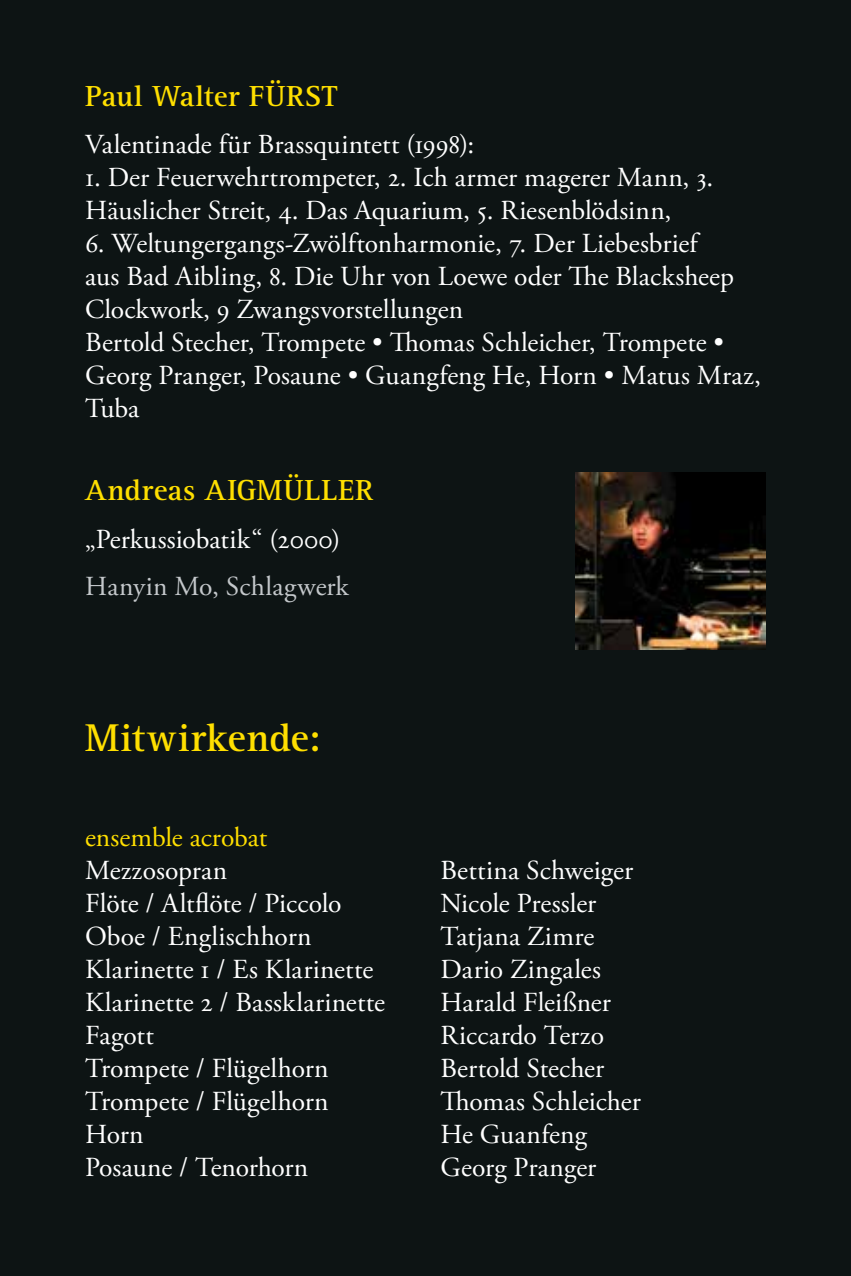
<style>
.page{position:relative;width:851px;height:1276px;background:#fff}
.page>*{position:absolute;margin:0;border:0;box-sizing:border-box;transform-origin:0 0}
.t1{font:700 40px "Rotis Serif Std";letter-spacing:.005em;color:#ffdf00}
.t2{font:700 30px "Rotis Serif Std";letter-spacing:.02em;color:#ffdf00}
.t3{font:27.5px/33px "Adobe Garamond Pro";letter-spacing:.005em;color:#fff}
.t4{font:27.5px "Adobe Garamond Pro";letter-spacing:.005em;color:#c4c8cb}
.t5{font:27.5px "Adobe Garamond Pro";color:#ffdf00}
</style>
<div class="page">
<div style="left:0;top:0;width:850px;height:1276px;background:#0d1414"></div>
<img style="left:575px;top:473px;width:190px;height:177px">
<p class="t2" style="left:85px;top:78px;width:254px">Paul Walter FÜRST</p>
<p class="t3" style="left:85px;top:129px;width:390px">Valentinade für Brassquintett (1998):</p>
<p class="t3" style="left:85px;top:162px;width:629px">1. Der Feuerwehrtrompeter, 2. Ich armer magerer Mann, 3.<br>Häuslicher Streit, 4. Das Aquarium, 5. Riesenblödsinn,</p>
<p class="t3" style="left:85px;top:228px;width:677px">6. Weltungergangs-Zwölftonharmonie, 7. Der Liebesbrief<br>aus Bad Aibling, 8. Die Uhr von Loewe oder The Blacksheep Clockwork, 9 Zwangsvorstellungen<br>Bertold Stecher, Trompete • Thomas Schleicher, Trompete • Georg Pranger, Posaune • Guangfeng He, Horn • Matus Mraz, Tuba</p>
<p class="t2" style="left:85px;top:473px;width:290px">Andreas AIGMÜLLER</p>
<p class="t3" style="left:85px;top:523px;width:257px">„Perkussiobatik“ (2000)</p>
<p class="t4" style="left:85px;top:569px;width:265px">Hanyin Mo, Schlagwerk</p>
<h1 class="t1" style="left:85px;top:714px;width:237px">Mitwirkende:</h1>
<p class="t5" style="left:85px;top:820px;width:184px">ensemble acrobat</p>
<p class="t3" style="left:85px;top:854px;width:144px">Mezzosopran</p>
<p class="t3" style="left:440px;top:854px;width:194px">Bettina Schweiger</p>
<p class="t3" style="left:85px;top:887px;width:258px">Flöte / Altflöte / Piccolo</p>
<p class="t3" style="left:440px;top:887px;width:157px">Nicole Pressler</p>
<p class="t3" style="left:85px;top:920px;width:228px">Oboe / Englischhorn</p>
<p class="t3" style="left:440px;top:920px;width:155px">Tatjana Zimre</p>
<p class="t3" style="left:85px;top:953px;width:290px">Klarinette 1 / Es Klarinette</p>
<p class="t3" style="left:440px;top:953px;width:162px">Dario Zingales</p>
<p class="t3" style="left:85px;top:986px;width:301px">Klarinette 2 / Bassklarinette</p>
<p class="t3" style="left:440px;top:986px;width:172px">Harald Fleißner</p>
<p class="t3" style="left:85px;top:1019px;width:70px">Fagott</p>
<p class="t3" style="left:440px;top:1019px;width:165px">Riccardo Terzo</p>
<p class="t3" style="left:85px;top:1052px;width:245px">Trompete / Flügelhorn</p>
<p class="t3" style="left:440px;top:1052px;width:165px">Bertold Stecher</p>
<p class="t3" style="left:85px;top:1085px;width:245px">Trompete / Flügelhorn</p>
<p class="t3" style="left:440px;top:1085px;width:202px">Thomas Schleicher</p>
<p class="t3" style="left:85px;top:1118px;width:60px">Horn</p>
<p class="t3" style="left:440px;top:1118px;width:148px">He Guanfeng</p>
<p class="t3" style="left:85px;top:1151px;width:225px">Posaune / Tenorhorn</p>
<p class="t3" style="left:440px;top:1151px;width:157px">Georg Pranger</p>
</div>
